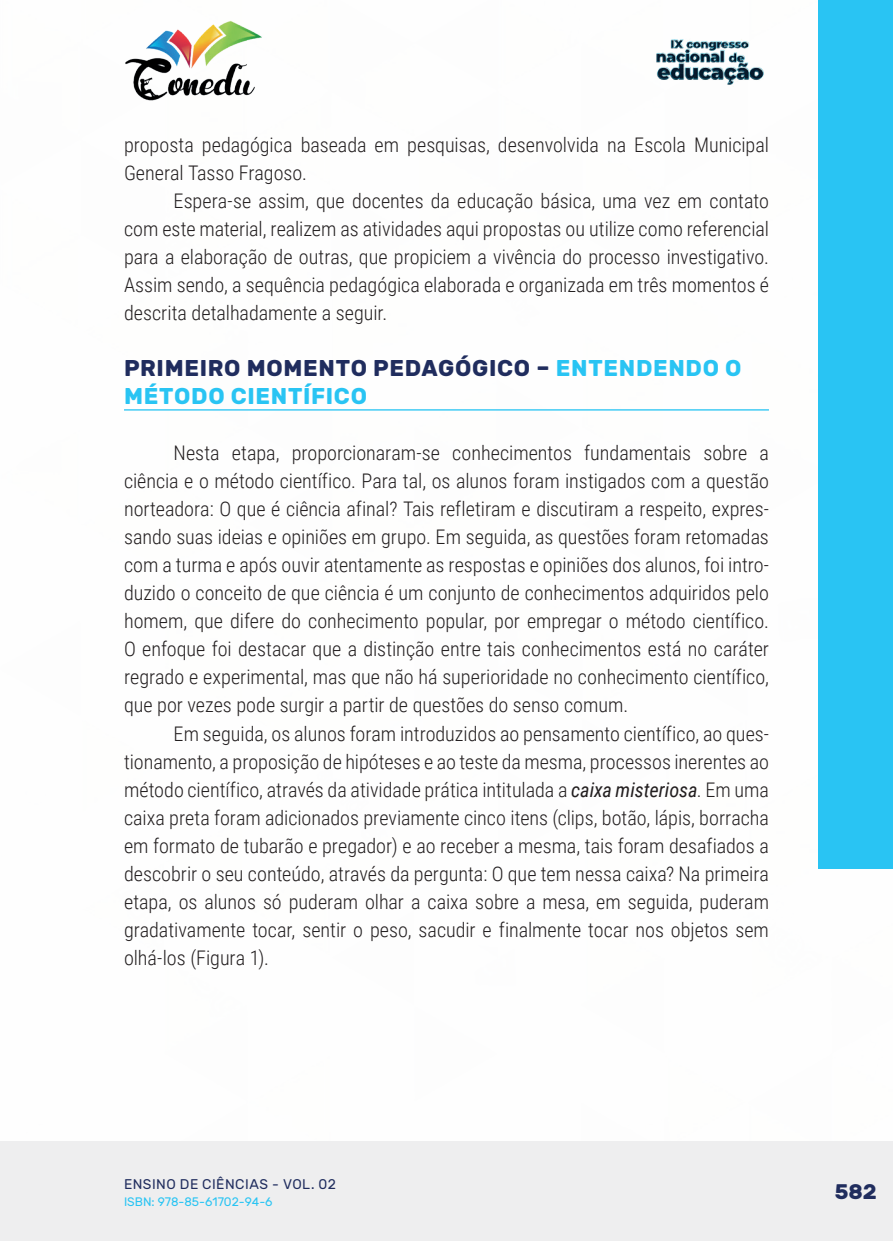
<style>
.page{position:relative;width:893px;height:1241px;background:#fff}
.page>*{position:absolute;margin:0;border:0;box-sizing:border-box;transform-origin:0 0}
._10_SUBTITULO{font:700 22.75px/28px "Rubik";letter-spacing:.03em;color:#29c4f3}
.t1{font:700 21px "Rubik";color:#202d5e}
._9_CORPO{font:300 20.12px/28px "Roboto Condensed";color:#231f20;text-align:justify}
.t2{font:14px "Rubik";letter-spacing:.035em;color:#202d5e}
.t3{font:12.25px "Rubik";color:#29c4f3}
.s1{color:#202d5e}
.s2{font-weight:400;font-style:italic}
</style>
<div class="page">
<div style="left:0;top:1141px;width:893px;height:99px;background:#eeeeef"></div>
<div style="left:819px;top:0;width:74px;height:868px;background:#29c4f3"></div>
<img style="left:125px;top:20px;width:137px;height:81px">
<img style="left:656px;top:39px;width:108px;height:46px">
<hr style="left:124px;top:409px;width:645px;height:1px;background:#29c4f3">
<p class="_9_CORPO" style="left:124px;top:130px;width:646px">proposta pedagógica baseada em pesquisas, desenvolvida na Escola Municipal<br>General Tasso Fragoso.</p>
<p class="_9_CORPO" style="left:124px;top:186px;width:646px;text-indent:50px">Espera-se assim, que docentes da educação básica, uma vez em contato com este material, realizem as atividades aqui propostas ou utilize como referencial para a elaboração de outras, que propiciem a vivência do processo investigativo.<br>Assim sendo, a sequência pedagógica elaborada e organizada em três momentos é descrita detalhadamente a seguir.</p>
<p class="_10_SUBTITULO" style="left:124px;top:355px;width:619px"><span class="s1">PRIMEIRO MOMENTO PEDAGÓGICO –</span> ENTENDENDO O<br>MÉTODO CIENTÍFICO</p>
<p class="_9_CORPO" style="left:124px;top:438px;width:646px;text-indent:50px">Nesta etapa, proporcionaram-se conhecimentos fundamentais sobre a ciência e o método científico. Para tal, os alunos foram instigados com a questão norteadora: O que é ciência afinal? Tais refletiram e discutiram a respeito, expres&shy;sando suas ideias e opiniões em grupo. Em seguida, as questões foram retomadas com a turma e após ouvir atentamente as respostas e opiniões dos alunos, foi intro&shy;duzido o conceito de que ciência é um conjunto de conhecimentos adquiridos pelo homem, que difere do conhecimento popular, por empregar o método científico.<br>O enfoque foi destacar que a distinção entre tais conhecimentos está no caráter regrado e experimental, mas que não há superioridade no conhecimento científico, que por vezes pode surgir a partir de questões do senso comum.</p>
<p class="_9_CORPO" style="left:124px;top:718px;width:646px;text-indent:50px">Em seguida, os alunos foram introduzidos ao pensamento científico, ao ques&shy;tionamento, a proposição de hipóteses e ao teste da mesma, processos inerentes ao método científico, através da atividade prática intitulada a <span class="s2">caixa misteriosa</span>. Em uma caixa preta foram adicionados previamente cinco itens (clips, botão, lápis, borracha em formato de tubarão e pregador) e ao receber a mesma, tais foram desafiados a descobrir o seu conteúdo, através da pergunta: O que tem nessa caixa? Na primeira etapa, os alunos só puderam olhar a caixa sobre a mesa, em seguida, puderam gradativamente tocar, sentir o peso, sacudir e finalmente tocar nos objetos sem olhá-los (Figura 1).</p>
<p class="t2" style="left:124px;top:1175px;width:213px">ENSINO DE CIÊNCIAS - VOL. 02</p>
<p class="t3" style="left:124px;top:1194px;width:150px">ISBN: 978-85-61702-94-6</p>
<p class="t1" style="left:835px;top:1179px;width:44px">582</p>
</div>
